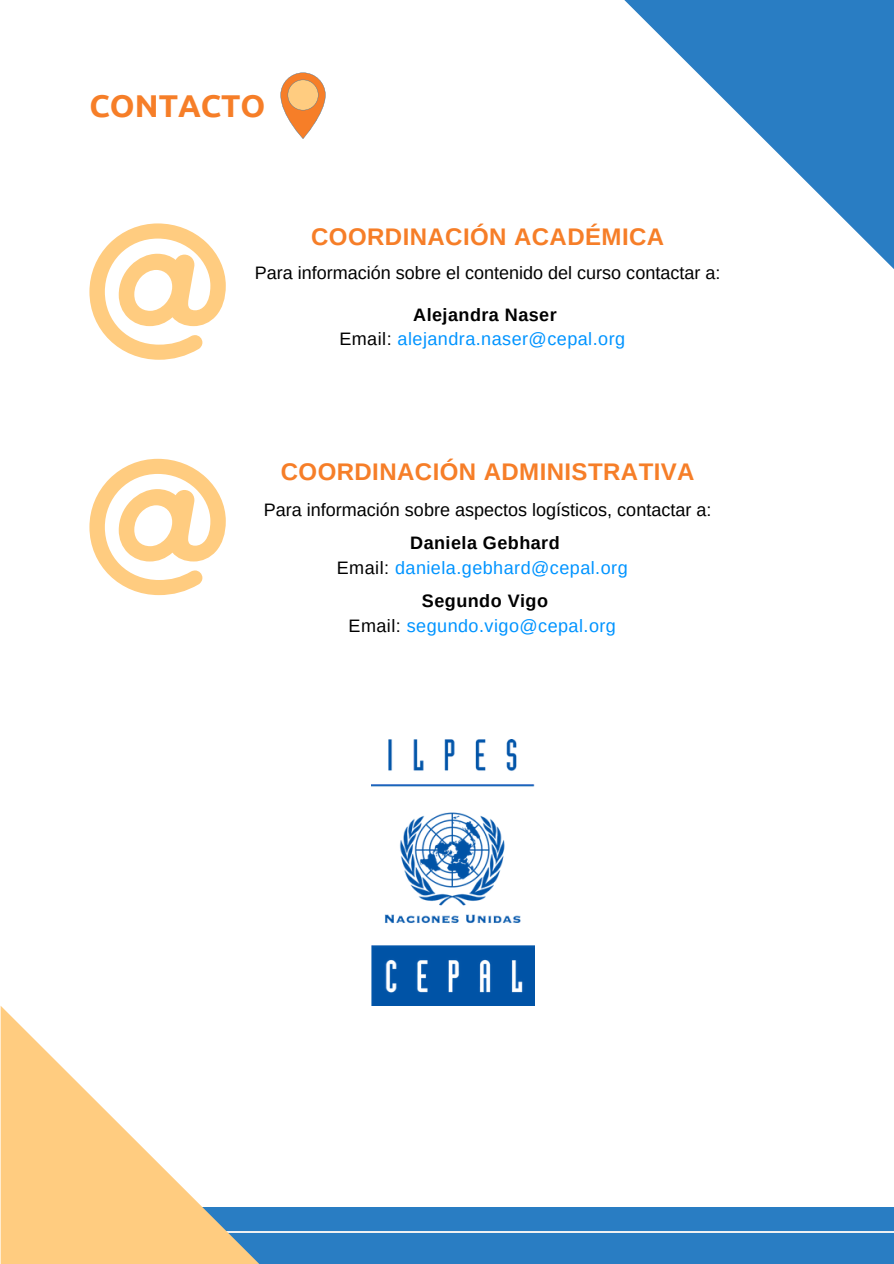
<style>
.page{position:relative;width:894px;height:1264px;background:#fff}
.page>*{position:absolute;margin:0;border:0;box-sizing:border-box;transform-origin:0 0}
.t1{font:700 31.5px "Ubuntu";color:#f67e28}
.t2{font:700 24px "Arimo";letter-spacing:.015em;color:#f67e28}
.t3{font:18px "Arimo";color:#000}
.t4{font:18px "Arimo";letter-spacing:.025em;color:#0094ff}
.t5{font:700 18px "Arimo";letter-spacing:.025em;color:#000}
.s1{color:#000}
</style>
<div class="page">
<svg style="left:624px;top:0;width:269px;height:268px"></svg>
<div style="left:5px;top:1207px;width:888px;height:56px;background:#297dc3"></div>
<hr style="left:48px;top:1231px;width:845px;height:1px;background:#eef0f2">
<svg style="left:1px;top:1006px;width:259px;height:257px"></svg>
<svg style="left:89px;top:223px;width:137px;height:137px"></svg>
<svg style="left:280px;top:72px;width:45px;height:67px"></svg>
<svg style="left:89px;top:459px;width:137px;height:136px"></svg>
<img style="left:371px;top:739px;width:163px;height:266px">
<p class="t1" style="left:89px;top:88px;width:177px">CONTACTO</p>
<p class="t2" style="left:311px;top:223px;width:354px">COORDINACIÓN ACADÉMICA</p>
<p class="t3" style="left:255px;top:263px;width:467px">Para información sobre el contenido del curso contactar a:</p>
<p class="t5" style="left:413px;top:304px;width:145px">Alejandra Naser</p>
<p class="t4" style="left:339px;top:329px;width:287px"><span class="s1">Email:</span> alejandra.naser@cepal.org</p>
<p class="t2" style="left:281px;top:458px;width:415px">COORDINACIÓN ADMINISTRATIVA</p>
<p class="t3" style="left:264px;top:499px;width:449px">Para información sobre aspectos logísticos, contactar a:</p>
<p class="t5" style="left:410px;top:533px;width:151px">Daniela Gebhard</p>
<p class="t4" style="left:337px;top:557px;width:292px"><span class="s1">Email:</span> daniela.gebhard@cepal.org</p>
<p class="t5" style="left:422px;top:591px;width:128px">Segundo Vigo</p>
<p class="t4" style="left:348px;top:616px;width:269px"><span class="s1">Email:</span> segundo.vigo@cepal.org</p>
</div>
